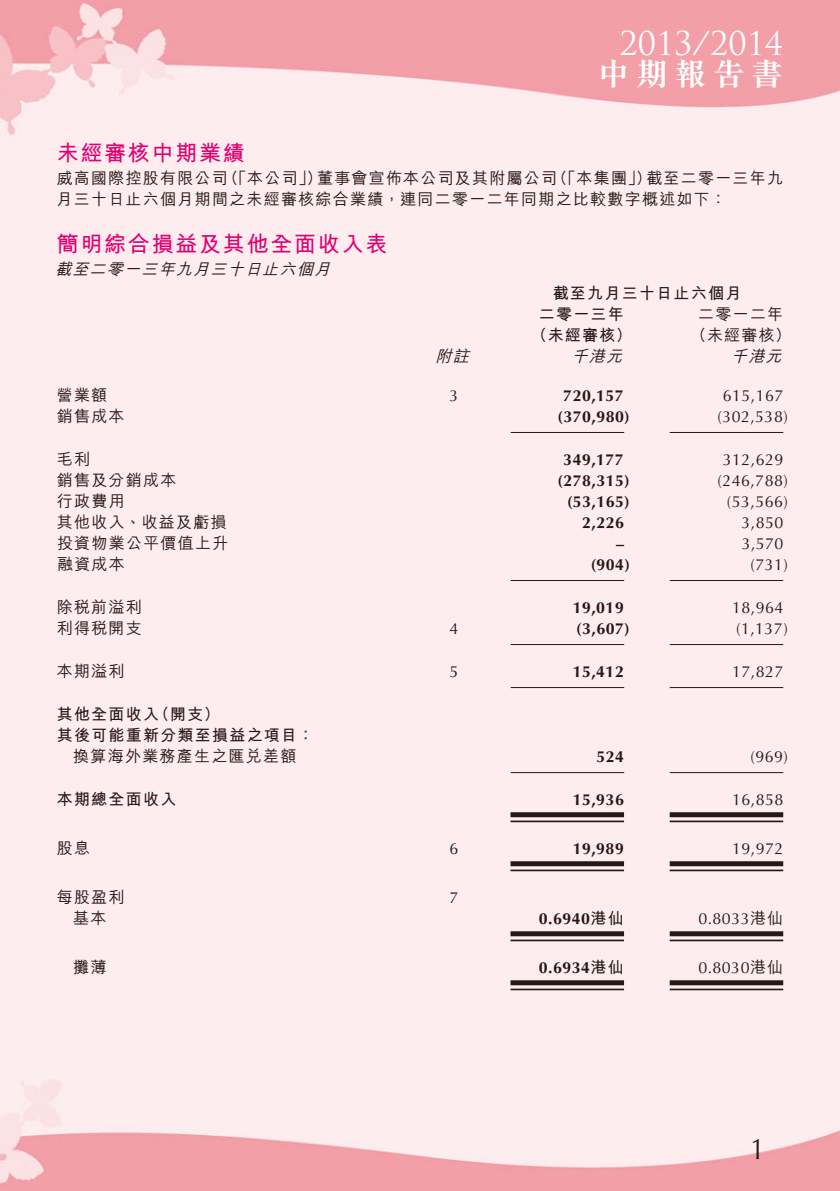
<style>
.page{position:relative;width:840px;height:1191px;background:#fff}
.page>*{position:absolute;margin:0;border:0;box-sizing:border-box;transform-origin:0 0}
.t1{font:32px "Trajan Pro";color:#fff}
.t2{font:700 32px "M Sung HK";letter-spacing:.2em;color:#fff}
.t3{font:29.2px "Optima LT Std";color:#231916;scale:.88 1}
.t4{font:700 22px "M Hei HK";letter-spacing:.08em;color:#e00071}
.t5{font:500 16px/21px "M Hei HK";letter-spacing:.08em;color:#231916}
.t6{font:16px "Optima LT Std";letter-spacing:.03em;color:#231916}
.t7{font:700 16px "Optima LT Std";letter-spacing:.03em;color:#231916}
.t8{font:700 16px/21px "M Hei HK";letter-spacing:.08em;color:#231916}
.t9{font:italic 500 16px "M Hei HK";color:#231916}
.s1{font-family:"M Hei HK"}
.s2{font-family:"M Hei HK";font-weight:500}
</style>
<div class="page">
<img style="left:0;top:0;width:839px;height:1191px">
<hr style="left:510px;top:432px;width:114px;height:1px;background:#231916">
<hr style="left:669px;top:432px;width:113px;height:1px;background:#231916">
<hr style="left:510px;top:580px;width:114px;height:1px;background:#231916">
<hr style="left:669px;top:580px;width:113px;height:1px;background:#231916">
<hr style="left:510px;top:644px;width:114px;height:1px;background:#231916">
<hr style="left:669px;top:644px;width:113px;height:1px;background:#231916">
<hr style="left:510px;top:687px;width:114px;height:1px;background:#231916">
<hr style="left:669px;top:687px;width:113px;height:1px;background:#231916">
<hr style="left:510px;top:772px;width:114px;height:1px;background:#231916">
<hr style="left:669px;top:772px;width:113px;height:1px;background:#231916">
<div style="left:510px;top:812px;width:113px;height:5px;background:#231916"></div>
<hr style="left:510px;top:820px;width:113px;height:2px;background:#231916">
<div style="left:669px;top:812px;width:113px;height:5px;background:#231916"></div>
<hr style="left:669px;top:820px;width:113px;height:2px;background:#231916">
<div style="left:510px;top:861px;width:113px;height:5px;background:#231916"></div>
<hr style="left:510px;top:869px;width:113px;height:2px;background:#231916">
<div style="left:669px;top:861px;width:113px;height:5px;background:#231916"></div>
<hr style="left:669px;top:869px;width:113px;height:2px;background:#231916">
<div style="left:510px;top:931px;width:113px;height:5px;background:#231916"></div>
<hr style="left:510px;top:939px;width:113px;height:2px;background:#231916">
<div style="left:669px;top:931px;width:113px;height:5px;background:#231916"></div>
<hr style="left:669px;top:939px;width:113px;height:2px;background:#231916">
<div style="left:510px;top:980px;width:113px;height:5px;background:#231916"></div>
<hr style="left:510px;top:988px;width:113px;height:2px;background:#231916">
<div style="left:669px;top:980px;width:113px;height:5px;background:#231916"></div>
<hr style="left:669px;top:988px;width:113px;height:2px;background:#231916">
<h1 class="t1" style="left:619px;top:23px;width:165px">2013/2014</h1>
<h1 class="t2" style="left:597px;top:51px;width:187px">中期報告書</h1>
<p class="t4" style="left:57px;top:137px;width:190px">未經審核中期業績</p>
<p class="t5" style="left:57px;top:166px;width:727px">威高國際控股有限公司（「本公司」）董事會宣佈本公司及其附屬公司（「本集團」）截至二零一三年九月三十日止六個月期間之未經審核綜合業績，連同二零一二年同期之比較數字概述如下：</p>
<p class="t4" style="left:57px;top:228px;width:332px">簡明綜合損益及其他全面收入表</p>
<p class="t9" style="left:55px;top:258px;width:282px">截至二零一三年九月三十日止六個月</p>
<p class="t8" style="left:538px;top:281px;width:204px;text-indent:14px">截至九月三十日止六個月二零一三年</p>
<p class="t5" style="left:697px;top:302px;width:86px">二零一二年</p>
<p class="t8" style="left:531px;top:323px;width:102px">（未經審核）</p>
<p class="t5" style="left:690px;top:323px;width:102px">（未經審核）</p>
<p class="t9" style="left:435px;top:345px;width:40px">附註</p>
<p class="t9" style="left:571px;top:345px;width:58px">千港元</p>
<p class="t9" style="left:730px;top:345px;width:58px">千港元</p>
<p class="t5" style="left:57px;top:383px;width:52px">營業額</p>
<p class="t6" style="left:449px;top:386px;width:10px">3</p>
<p class="t7" style="left:563px;top:386px;width:62px">720,157</p>
<p class="t6" style="left:722px;top:386px;width:62px">615,167</p>
<p class="t5" style="left:57px;top:404px;width:69px">銷售成本</p>
<p class="t7" style="left:557px;top:407px;width:74px">(370,980)</p>
<p class="t6" style="left:717px;top:407px;width:72px">(302,538)</p>
<p class="t5" style="left:57px;top:447px;width:35px">毛利</p>
<p class="t7" style="left:563px;top:450px;width:62px">349,177</p>
<p class="t6" style="left:722px;top:450px;width:62px">312,629</p>
<p class="t5" style="left:57px;top:468px;width:121px">銷售及分銷成本</p>
<p class="t7" style="left:557px;top:471px;width:74px">(278,315)</p>
<p class="t6" style="left:717px;top:471px;width:72px">(246,788)</p>
<p class="t5" style="left:57px;top:489px;width:69px">行政費用</p>
<p class="t7" style="left:566px;top:492px;width:64px">(53,165)</p>
<p class="t6" style="left:726px;top:492px;width:62px">(53,566)</p>
<p class="t5" style="left:57px;top:510px;width:171px">其他收入、收益及虧損</p>
<p class="t7" style="left:582px;top:513px;width:43px">2,226</p>
<p class="t6" style="left:741px;top:513px;width:43px">3,850</p>
<p class="t5" style="left:57px;top:531px;width:173px">投資物業公平價值上升</p>
<p class="t7" style="left:615px;top:534px;width:9px">–</p>
<p class="t6" style="left:741px;top:534px;width:43px">3,570</p>
<p class="t5" style="left:57px;top:552px;width:69px">融資成本</p>
<p class="t7" style="left:590px;top:555px;width:41px">(904)</p>
<p class="t6" style="left:750px;top:555px;width:39px">(731)</p>
<p class="t5" style="left:57px;top:595px;width:86px">除稅前溢利</p>
<p class="t7" style="left:572px;top:598px;width:53px">19,019</p>
<p class="t6" style="left:731px;top:598px;width:53px">18,964</p>
<p class="t5" style="left:57px;top:616px;width:86px">利得稅開支</p>
<p class="t6" style="left:449px;top:619px;width:10px">4</p>
<p class="t7" style="left:576px;top:619px;width:55px">(3,607)</p>
<p class="t6" style="left:735px;top:619px;width:53px">(1,137)</p>
<p class="t5" style="left:57px;top:659px;width:69px">本期溢利</p>
<p class="t6" style="left:449px;top:662px;width:10px">5</p>
<p class="t7" style="left:572px;top:662px;width:53px">15,412</p>
<p class="t6" style="left:731px;top:662px;width:53px">17,827</p>
<p class="t8" style="left:57px;top:702px;width:164px">其他全面收入（開支）</p>
<p class="t8" style="left:57px;top:723px;width:258px">其後可能重新分類至損益之項目：</p>
<p class="t5" style="left:73px;top:744px;width:224px">換算海外業務產生之匯兌差額</p>
<p class="t7" style="left:596px;top:747px;width:29px">524</p>
<p class="t6" style="left:750px;top:747px;width:39px">(969)</p>
<p class="t8" style="left:57px;top:787px;width:121px">本期總全面收入</p>
<p class="t7" style="left:572px;top:790px;width:53px">15,936</p>
<p class="t6" style="left:731px;top:790px;width:53px">16,858</p>
<p class="t5" style="left:57px;top:836px;width:35px">股息</p>
<p class="t6" style="left:449px;top:839px;width:10px">6</p>
<p class="t7" style="left:572px;top:839px;width:53px">19,989</p>
<p class="t6" style="left:731px;top:839px;width:53px">19,972</p>
<p class="t5" style="left:57px;top:885px;width:69px">每股盈利</p>
<p class="t6" style="left:449px;top:888px;width:10px">7</p>
<p class="t5" style="left:73px;top:906px;width:35px">基本</p>
<p class="t7" style="left:538px;top:909px;width:86px">0.6940<span class="s1">港仙</span></p>
<p class="t6" style="left:698px;top:909px;width:86px">0.8033<span class="s2">港仙</span></p>
<p class="t5" style="left:73px;top:955px;width:35px">攤薄</p>
<p class="t7" style="left:538px;top:958px;width:86px">0.6934<span class="s1">港仙</span></p>
<p class="t6" style="left:698px;top:958px;width:86px">0.8030<span class="s2">港仙</span></p>
<p class="t3" style="left:750px;top:1132px;width:18px">1</p>
</div>
